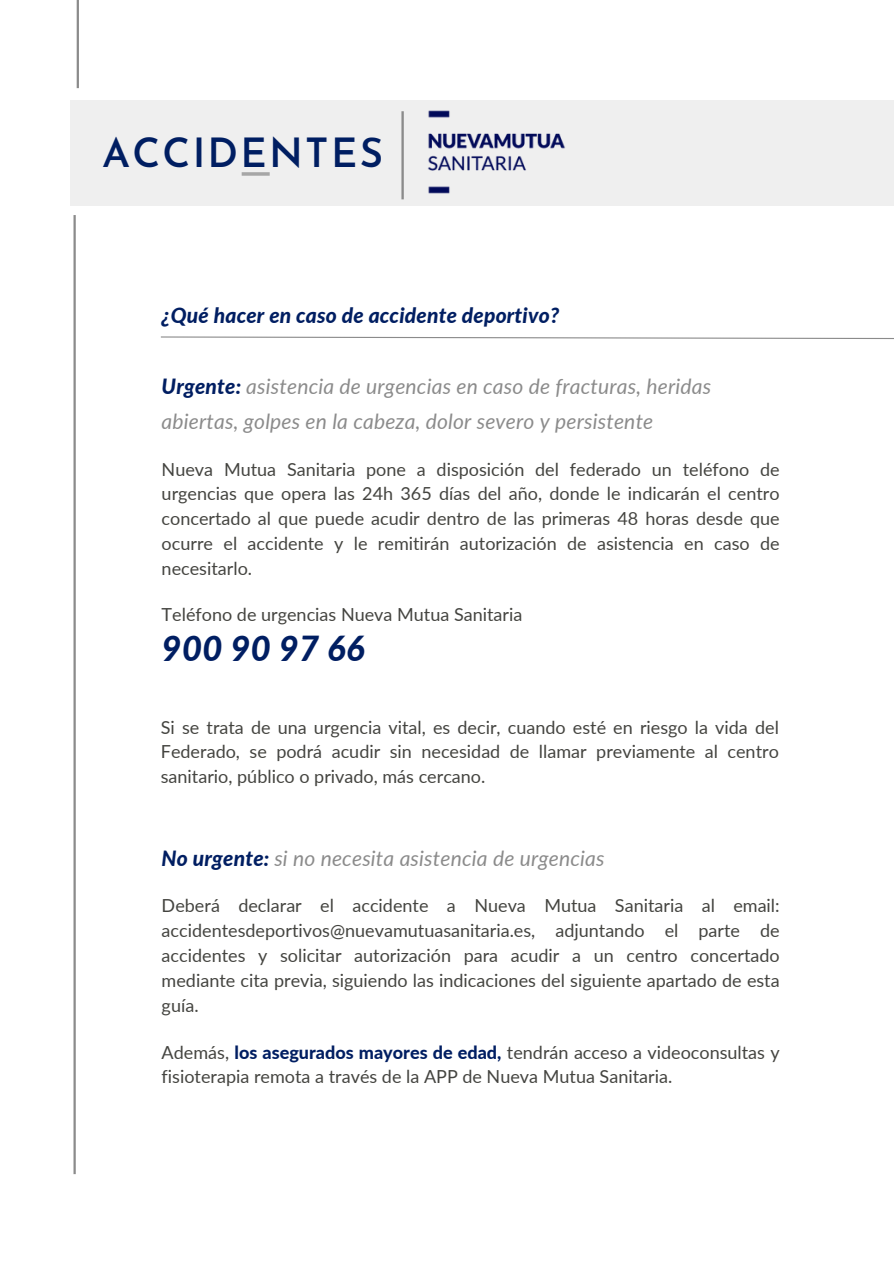
<style>
.page{position:relative;width:894px;height:1264px;background:#fff}
.page>*{position:absolute;margin:0;border:0;box-sizing:border-box;transform-origin:0 0}
.t1{font:600 40.2px "Josefin Sans";letter-spacing:.055em;color:#001e62}
.t2{font:italic 800 34.5px "Lato";letter-spacing:.01em;color:#001e62}
.t3{font:italic 21px/34.8px "Lato";letter-spacing:.01em;color:#8b8b8b}
.t4{font:italic 800 21px "Lato";letter-spacing:.01em;color:#001e62}
.t5{font:18px/24.8px "Lato";color:#444440;text-align:justify}
.s1{font-weight:800;color:#001e62}
</style>
<div class="page">
<hr style="left:77px;top:0;width:2px;height:88px;background:#8b8b8b">
<hr style="left:73px;top:215px;width:3px;height:959px;background:#8b8b8b">
<svg style="left:161px;top:336px;width:732px;height:3px"></svg>
<div style="left:70px;top:100px;width:823px;height:106px;background:#efefef"></div>
<img style="left:428px;top:110px;width:137px;height:84px">
<svg style="left:241px;top:172px;width:28px;height:4px"></svg>
<hr style="left:401px;top:111px;width:2px;height:88px;background:#8b8b8b">
<p class="t1" style="left:102px;top:137px;width:282px">ACCIDENTES</p>
<h1 class="t4" style="left:162px;top:302px;width:399px">¿Qué hacer en caso de accidente deportivo?</h1>
<h3 class="t3" style="left:162px;top:368px;width:551px"><span class="s1">Urgente:</span> asistencia de urgencias en caso de fracturas, heridas abiertas, golpes en la cabeza, dolor severo y persistente</h3>
<p class="t5" style="left:162px;top:456px;width:619px">Nueva Mutua Sanitaria pone a disposición del federado un teléfono de urgencias que opera las 24h 365 días del año, donde le indicarán el centro concertado al que puede acudir dentro de las primeras 48 horas desde que ocurre el accidente y le remitirán autorización de asistencia en caso de necesitarlo.</p>
<h4 class="t5" style="left:162px;top:602px;width:362px">Teléfono de urgencias Nueva Mutua Sanitaria</h4>
<p class="t2" style="left:162px;top:627px;width:204px">900 90 97 66</p>
<p class="t5" style="left:161px;top:714px;width:619px">Si se trata de una urgencia vital, es decir, cuando esté en riesgo la vida del Federado, se podrá acudir sin necesidad de llamar previamente al centro sanitario, público o privado, más cercano.</p>
<h2 class="t3" style="left:162px;top:840px;width:444px"><span class="s1">No urgente:</span> si no necesita asistencia de urgencias</h2>
<p class="t5" style="left:162px;top:893px;width:619px">Deberá declarar el accidente a Nueva Mutua Sanitaria al email: accidentesdeportivos@nuevamutuasanitaria.es, adjuntando el parte de accidentes y solicitar autorización para acudir a un centro concertado mediante cita previa, siguiendo las indicaciones del siguiente apartado de esta guía.</p>
<h4 class="t5" style="left:162px;top:1039px;width:619px">Además, <span class="s1">los asegurados mayores de edad,</span> tendrán acceso a videoconsultas y fisioterapia remota a través de la APP de Nueva Mutua Sanitaria.</h4>
</div>
